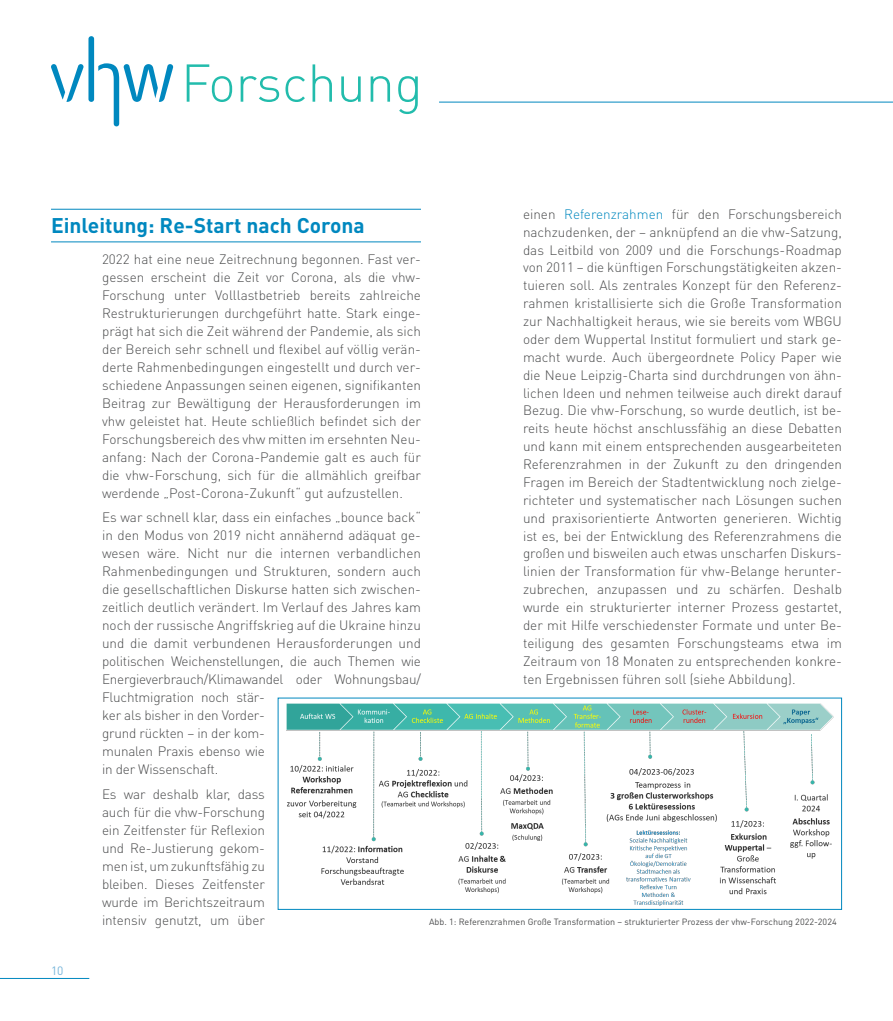
<style>
.page{position:relative;width:893px;height:1021px;background:#fff}
.page>*{position:absolute;margin:0;border:0;box-sizing:border-box;transform-origin:0 0}
.Überschrift_1{font:700 21px "DIN Pro";color:#0088bf}
.t1{font:300 13.5px/18px "DIN Pro";color:#4b4c4d;text-align:justify}
.t2{font:12px "DIN Pro";color:#79b6da}
.BU{font:9px "DIN Pro";color:#4b4c4d}
.s1{color:#0088bf}
</style>
<div class="page">
<hr style="left:0;top:978px;width:89px;height:1px;background:#0088bf">
<hr style="left:439px;top:102px;width:454px;height:1px;background:#0088bf">
<svg style="left:51px;top:36px;width:122px;height:90px"></svg>
<svg style="left:187px;top:64px;width:45px;height:38px"></svg>
<svg style="left:241px;top:76px;width:38px;height:26px"></svg>
<svg style="left:285px;top:76px;width:20px;height:26px"></svg>
<svg style="left:313px;top:64px;width:19px;height:38px"></svg>
<svg style="left:341px;top:76px;width:20px;height:26px"></svg>
<svg style="left:371px;top:76px;width:19px;height:26px"></svg>
<svg style="left:398px;top:76px;width:20px;height:38px"></svg>
<hr style="left:51px;top:209px;width:370px;height:1px;background:#0088bf">
<hr style="left:51px;top:241px;width:370px;height:1px;background:#0088bf">
<img style="left:287px;top:703px;width:546px;height:202px">
<p class="Überschrift_1" style="left:51px;top:211px;width:315px">Einleitung: Re-Start nach Corona</p>
<p class="t1" style="left:102px;top:249px;width:320px">2022 hat eine neue Zeitrechnung begonnen. Fast ver&shy;gessen erscheint die Zeit vor Corona, als die vhw-Forschung unter Volllastbetrieb bereits zahlreiche Restrukturierungen durchgeführt hatte. Stark einge&shy;prägt hat sich die Zeit während der Pandemie, als sich der Bereich sehr schnell und flexibel auf völlig verän&shy;derte Rahmenbedingungen eingestellt und durch ver&shy;schiedene Anpassungen seinen eigenen, signifikanten Beitrag zur Bewältigung der Herausforderungen im vhw geleistet hat. Heute schließlich befindet sich der Forschungsbereich des vhw mitten im ersehnten Neu&shy;anfang: Nach der Corona-Pandemie galt es auch für die vhw-Forschung, sich für die allmählich greifbar werdende „Post-Corona-Zukunft“ gut aufzustellen.</p>
<p class="t1" style="left:102px;top:508px;width:320px;text-align:left">Es war schnell klar, dass ein einfaches „bounce back“ in den Modus von 2019 nicht annähernd adäquat ge&shy;wesen wäre. Nicht nur die internen verbandlichen Rahmenbedingungen und Strukturen, sondern auch die gesellschaftlichen Diskurse hatten sich zwischen&shy;zeitlich deutlich verändert. Im Verlauf des Jahres kam noch der russische Angriffskrieg auf die Ukraine hinzu und die damit verbundenen Herausforderungen und politischen Weichenstellungen, die auch Themen wie Energieverbrauch/Klimawandel oder Wohnungsbau/ Fluchtmigration noch stär-<br>ker als bisher in den Vorder-<br>grund rückten – in der kom-<br>munalen Praxis ebenso wie<br>in der Wissenschaft.</p>
<p class="t1" style="left:102px;top:784px;width:164px">Es war deshalb klar, dass auch für die vhw-Forschung ein Zeitfenster für Reflexion und Re-Justierung gekom&shy;men ist, um zukunftsfähig zu bleiben. Dieses Zeitfenster wurde im Berichtszeitraum intensiv genutzt, um über</p>
<p class="t1" style="left:523px;top:204px;width:320px">einen <span class="s1">Referenzrahmen</span> für den Forschungsbereich nachzudenken, der – anknüpfend an die vhw-Satzung, das Leitbild von 2009 und die Forschungs-Roadmap von 2011 – die künftigen Forschungstätigkeiten akzen&shy;tuieren soll. Als zentrales Konzept für den Referenz&shy;rahmen kristallisierte sich die Große Transformation zur Nachhaltigkeit heraus, wie sie bereits vom WBGU oder dem Wuppertal Institut formuliert und stark ge&shy;macht wurde. Auch übergeordnete Policy Paper wie die Neue Leipzig-Charta sind durchdrungen von ähn&shy;lichen Ideen und nehmen teilweise auch direkt darauf Bezug. Die vhw-Forschung, so wurde deutlich, ist be&shy;reits heute höchst anschlussfähig an diese Debatten und kann mit einem entsprechenden ausgearbeiteten Referenzrahmen in der Zukunft zu den dringenden Fragen im Bereich der Stadtentwicklung noch zielge&shy;richteter und systematischer nach Lösungen suchen und praxisorientierte Antworten generieren. Wichtig ist es, bei der Entwicklung des Referenzrahmens die großen und bisweilen auch etwas unscharfen Diskurs&shy;linien der Transformation für vhw-Belange herunter&shy;zubrechen, anzupassen und zu schärfen. Deshalb wurde ein strukturierter interner Prozess gestartet, der mit Hilfe verschiedenster Formate und unter Be&shy;teiligung des gesamten Forschungsteams etwa im Zeitraum von 18 Monaten zu entsprechenden konkre&shy;ten Ergebnissen führen soll (siehe Abbildung).</p>
<p class="BU" style="left:429px;top:915px;width:409px">Abb. 1: Referenzrahmen Große Transformation – strukturierter Prozess der vhw-Forschung 2022-2024</p>
<p class="t2" style="left:51px;top:962px;width:14px">10</p>
</div>
